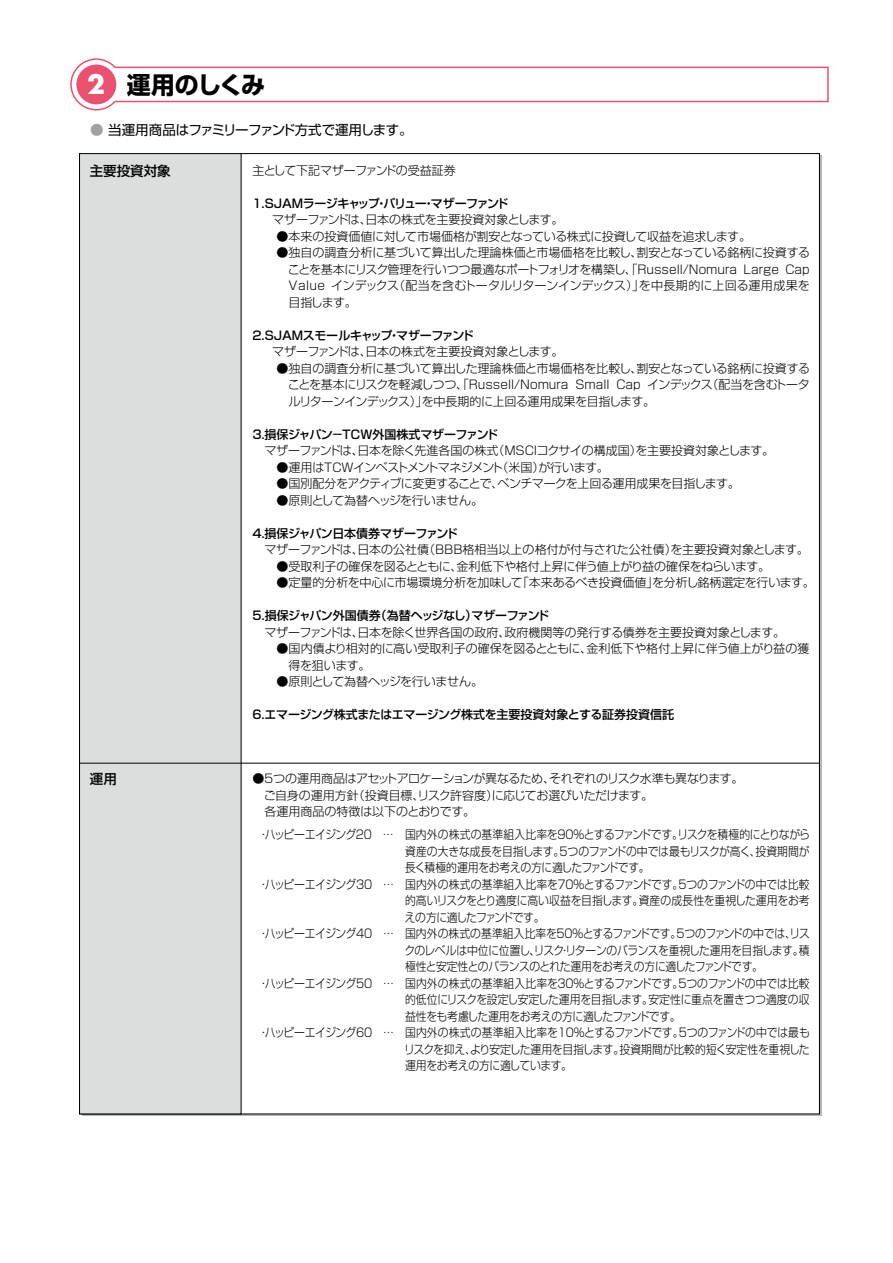
<style>
.page{position:relative;width:893px;height:1263px;background:#fff}
.page>*{position:absolute;margin:0;border:0;box-sizing:border-box;transform-origin:0 0}
.t1{font:700 26.25px "Futura";color:#fff}
.t2{font:700 24px "Shin Go Pro";letter-spacing:-.06em;color:#000}
.t3{font:13.5px "Shin Go Pro";letter-spacing:-.05em;color:#000}
.t4{font:500 13.5px "Shin Go Pro";color:#000}
.t5{font:300 12px/16.5px "Shin Go Pro";letter-spacing:-.025em;color:#000}
.t6{font:300 12px/16.5px "Shin Go Pro";letter-spacing:-.025em;color:#000;scale:.9 1}
.t7{font:300 12px/16.5px "Shin Go Pro";color:#000}
.t8{font:300 12px "Shin Go Pro";letter-spacing:-.005em;color:#000;scale:.9 1}
.t9{font:500 12px "Shin Go Pro";letter-spacing:-.03em;color:#000}
.t10{font:300 12px "Shin Go Pro";letter-spacing:-.045em;color:#000;scale:.9 1}
.t11{font:300 12px "Shin Go Pro";letter-spacing:-.065em;color:#000}
.t12{font:300 12px "Shin Go Pro";letter-spacing:-.055em;color:#000;scale:.9 1}
.t13{font:300 12px "Shin Go Pro";letter-spacing:-.005em;color:#000}
.t14{font:300 12px "Shin Go Pro";letter-spacing:-.06em;color:#000}
.t15{font:300 12px "Shin Go Pro";letter-spacing:.005em;color:#000;scale:.9 1}
.t16{font:500 12px "Shin Go Pro";letter-spacing:-.01em;color:#000}
.t17{font:300 12px "Shin Go Pro";letter-spacing:-.07em;color:#000}
.t18{font:300 12px "Shin Go Pro";letter-spacing:-.075em;color:#000}
.t19{font:300 12px/16.5px "Shin Go Pro";letter-spacing:.015em;color:#000}
.t20{font:300 12px "Shin Go Pro";letter-spacing:-.075em;color:#000;scale:.9 1}
.t21{font:500 12px "Shin Go Pro";letter-spacing:-.065em;color:#000}
.t22{font:500 12px "Shin Go Pro";letter-spacing:-.08em;color:#000}
.s1{color:#9fa0a0}
</style>
<div class="page">
<div style="left:80px;top:154px;width:161px;height:960px;background:#dcdddd"></div>
<div style="left:79px;top:153px;width:162px;height:961px;border:1px solid #000"></div>
<hr style="left:80px;top:763px;width:739px;height:1px;background:#000">
<svg style="left:70px;top:58px;width:759px;height:53px"></svg>
<div style="left:76px;top:65px;width:40px;height:39px;background:#e9516f;border-radius:50%"></div>
<h1 class="t1" style="left:87px;top:65px;width:19px">2</h1>
<h2 class="t2" style="left:127px;top:65px;width:140px">運用のしくみ</h2>
<p class="t3" style="left:90px;top:119px;width:324px"><span class="s1">●</span> 当運用商品はファミリーファンド方式で運用します。</p>
<p class="t4" style="left:90px;top:160px;width:83px">主要投資対象</p>
<p class="t4" style="left:90px;top:768px;width:28px">運用</p>
<p class="t5" style="left:253px;top:161px;width:205px">主として下記マザーファンドの受益証券</p>
<p class="t9" style="left:253px;top:193px;width:257px">1.SJAMラージキャップバリューマザーファンド</p>
<p class="t9" style="left:376px;top:193px;width:14px">・</p>
<p class="t7" style="left:365px;top:210px;width:199px">日本の株式を主要投資対象とします。</p>
<p class="t9" style="left:423px;top:193px;width:13px">・</p>
<p class="t11" style="left:272px;top:210px;width:101px">マザーファンドは、</p>
<p class="t5" style="left:277px;top:227px;width:476px">●本来の投資価値に対して市場価格が割安となっている株式に投資して収益を追求します。</p>
<p class="t5" style="left:277px;top:243px;width:535px">●独自の調査分析に基づいて算出した理論株価と市場価格を比較し割安となっている銘柄に投資する</p>
<p class="t5" style="left:630px;top:243px;width:13px">、</p>
<p class="t5" style="left:785px;top:260px;width:26px">Cap</p>
<p class="t7" style="left:639px;top:260px;width:172px;text-indent:-351px">ことを基本にリスク管理を行いつつ最適なポートフォリオを構築し、「Russell/Nomura<br>を中長期的に上回る運用成果を</p>
<p class="t5" style="left:744px;top:260px;width:37px">Large</p>
<p class="t5" style="left:393px;top:276px;width:253px">（配当を含むトータルリターンインデックス）」</p>
<p class="t5" style="left:331px;top:276px;width:69px">インデックス</p>
<p class="t19" style="left:288px;top:276px;width:70px">Value<br>目指します。</p>
<p class="t9" style="left:253px;top:325px;width:223px">2.SJAMスモールキャップマザーファンド</p>
<p class="t9" style="left:388px;top:325px;width:13px">・</p>
<p class="t7" style="left:365px;top:342px;width:199px">日本の株式を主要投資対象とします。</p>
<p class="t11" style="left:272px;top:342px;width:101px">マザーファンドは、</p>
<p class="t5" style="left:277px;top:359px;width:535px">●独自の調査分析に基づいて算出した理論株価と市場価格を比較し割安となっている銘柄に投資する</p>
<p class="t5" style="left:630px;top:359px;width:13px">、</p>
<p class="t5" style="left:706px;top:375px;width:105px">（配当を含むトータ</p>
<p class="t5" style="left:422px;top:375px;width:235px;text-indent:-134px">ことを基本にリスクを軽減しつつ、「Russell/Nomura<br>を中長期的に上回る運用成果を目指します。</p>
<p class="t5" style="left:647px;top:375px;width:67px">インデックス</p>
<p class="t5" style="left:575px;top:375px;width:36px">Small</p>
<p class="t5" style="left:616px;top:375px;width:26px">Cap</p>
<p class="t18" style="left:289px;top:391px;width:140px">ルリターンインデックス）」</p>
<p class="t16" style="left:341px;top:424px;width:159px">ＴＣＷ外国株式マザーファンド</p>
<p class="t9" style="left:265px;top:424px;width:80px">損保ジャパン－</p>
<p class="t9" style="left:251px;top:424px;width:24px">３．</p>
<p class="t11" style="left:264px;top:441px;width:101px">マザーファンドは、</p>
<p class="t17" style="left:492px;top:441px;width:151px">（ＭＳＣＩコクサイの構成国）</p>
<p class="t5" style="left:636px;top:441px;width:140px">を主要投資対象とします。</p>
<p class="t7" style="left:357px;top:441px;width:142px">日本を除く先進各国の株式</p>
<p class="t5" style="left:497px;top:458px;width:244px;text-indent:-221px">●運用はTCWインベストメントマネジメント<br>ベンチマークを上回る運用成果を目指します。</p>
<p class="t5" style="left:497px;top:458px;width:49px">（米国）</p>
<p class="t5" style="left:538px;top:458px;width:72px">が行います。</p>
<p class="t14" style="left:277px;top:474px;width:228px">●国別配分をアクティブに変更することで、</p>
<p class="t5" style="left:277px;top:491px;width:208px">●原則として為替ヘッジを行いません。</p>
<p class="t9" style="left:265px;top:523px;width:195px">損保ジャパン日本債券マザーファンド</p>
<p class="t9" style="left:251px;top:523px;width:24px">４．</p>
<p class="t11" style="left:264px;top:540px;width:101px">マザーファンドは、</p>
<p class="t7" style="left:423px;top:540px;width:255px">（ＢＢＢ格相当以上の格付が付与された公社債）</p>
<p class="t5" style="left:670px;top:540px;width:140px">を主要投資対象とします。</p>
<p class="t5" style="left:357px;top:540px;width:73px">日本の公社債</p>
<p class="t5" style="left:456px;top:557px;width:315px">金利低下や格付上昇に伴う値上がり益の確保をねらいます。</p>
<p class="t5" style="left:277px;top:557px;width:187px">●受取利子の確保を図るとともに、</p>
<p class="t13" style="left:517px;top:573px;width:143px">「本来あるべき投資価値」</p>
<p class="t5" style="left:652px;top:573px;width:164px">を分析し銘柄選定を行います。</p>
<p class="t13" style="left:277px;top:573px;width:248px">●定量的分析を中心に市場環境分析を加味して</p>
<p class="t22" style="left:471px;top:606px;width:79px">マザーファンド</p>
<p class="t9" style="left:265px;top:606px;width:117px">損保ジャパン外国債券</p>
<p class="t21" style="left:375px;top:606px;width:104px">（為替ヘッジなし）</p>
<p class="t9" style="left:253px;top:606px;width:22px">5．</p>
<p class="t11" style="left:264px;top:622px;width:101px">マザーファンドは、</p>
<p class="t7" style="left:504px;top:623px;width:282px">政府機関等の発行する債券を主要投資対象とします。</p>
<p class="t7" style="left:357px;top:623px;width:154px">日本を除く世界各国の政府、</p>
<p class="t7" style="left:586px;top:639px;width:225px">金利低下や格付上昇に伴う値上がり益の獲</p>
<p class="t5" style="left:289px;top:639px;width:305px;text-indent:-12px">●国内債より相対的に高い受取利子の確保を図るとともに、得を狙います。</p>
<p class="t5" style="left:277px;top:672px;width:208px">●原則として為替ヘッジを行いません。</p>
<p class="t9" style="left:265px;top:705px;width:411px">エマージング株式またはエマージング株式を主要投資対象とする証券投資信託</p>
<p class="t9" style="left:253px;top:705px;width:22px">6．</p>
<p class="t5" style="left:492px;top:769px;width:163px;text-indent:-239px">●５つの運用商品はアセットアロケーションが異なるため、<br>に応じてお選びいただけます。</p>
<p class="t5" style="left:549px;top:769px;width:196px">それぞれのリスク水準も異なります。</p>
<p class="t5" style="left:353px;top:786px;width:147px">（投資目標リスク許容度）</p>
<p class="t5" style="left:413px;top:786px;width:13px">、</p>
<p class="t7" style="left:264px;top:786px;width:213px">ご自身の運用方針<br>各運用商品の特徴は以下のとおりです。</p>
<p class="t20" style="left:265px;top:825px;width:122px">ハッピーエイジング２０</p>
<p class="t6" style="left:258px;top:825px;width:13px">・</p>
<p class="t6" style="left:383px;top:825px;width:14px">...</p>
<p class="t12" style="left:265px;top:874px;width:122px">ハッピーエイジング3０</p>
<p class="t6" style="left:258px;top:875px;width:13px">・</p>
<p class="t6" style="left:383px;top:875px;width:13px">...</p>
<p class="t12" style="left:265px;top:924px;width:122px">ハッピーエイジング4０</p>
<p class="t6" style="left:258px;top:924px;width:13px">・</p>
<p class="t6" style="left:383px;top:924px;width:13px">...</p>
<p class="t12" style="left:265px;top:973px;width:122px">ハッピーエイジング5０</p>
<p class="t6" style="left:258px;top:974px;width:13px">・</p>
<p class="t6" style="left:383px;top:974px;width:13px">...</p>
<p class="t12" style="left:265px;top:1023px;width:122px">ハッピーエイジング6０</p>
<p class="t6" style="left:258px;top:1023px;width:13px">・</p>
<p class="t6" style="left:383px;top:1023px;width:13px">...</p>
<p class="t6" style="left:405px;top:825px;width:451px">国内外の株式の基準組入比率を９０％とするファンドですリスクを積極的にとりながら</p>
<p class="t6" style="left:405px;top:825px;width:451px;text-indent:267px">。<br>資産の大きな成長を目指します５。つのファンドの中では最もリスクが高く投資期間が</p>
<p class="t6" style="left:750px;top:842px;width:14px">、</p>
<p class="t6" style="left:405px;top:858px;width:273px">長く積極的運用をお考えの方に適したファンドです。</p>
<p class="t8" style="left:405px;top:874px;width:451px">国内外の株式の基準組入比率を７０％とするファンドです５。つのファンドの中では比較</p>
<p class="t8" style="left:639px;top:891px;width:191px">資産の成長性を重視した運用をお考</p>
<p class="t6" style="left:405px;top:891px;width:452px">的高いリスクをとり適度に高い収益を目指します。<br>えの方に適したファンドです。<br>国内外の株式の基準組入比率を５０％とするファンドです５。つのファンドの中ではリス</p>
<p class="t6" style="left:404px;top:924px;width:452px;text-indent:381px">、クのレベルは中位に位置しリスクリターンのバランスを重視した運用を目指します積。</p>
<p class="t6" style="left:559px;top:941px;width:14px">・</p>
<p class="t6" style="left:529px;top:941px;width:14px">、</p>
<p class="t10" style="left:405px;top:957px;width:399px">極性と安定性とのバランスのとれた運用をお考えの方に適したファンドです。</p>
<p class="t8" style="left:405px;top:973px;width:451px">国内外の株式の基準組入比率を３０％とするファンドです５。つのファンドの中では比較</p>
<p class="t8" style="left:648px;top:990px;width:181px">安定性に重点を置きつつ適度の収</p>
<p class="t6" style="left:405px;top:990px;width:277px">的低位にリスクを設定し安定した運用を目指します。</p>
<p class="t6" style="left:405px;top:1007px;width:308px">益性をも考慮した運用をお考えの方に適したファンドです。</p>
<p class="t8" style="left:405px;top:1023px;width:451px">国内外の株式の基準組入比率を１０％とするファンドです５。つのファンドの中では最も</p>
<p class="t15" style="left:619px;top:1039px;width:213px">投資期間が比較的短く安定性を重視した</p>
<p class="t10" style="left:404px;top:1039px;width:246px">リスクを抑えより安定した運用を目指します。</p>
<p class="t6" style="left:405px;top:1040px;width:187px;text-indent:60px">、<br>運用をお考えの方に適しています。</p>
</div>
